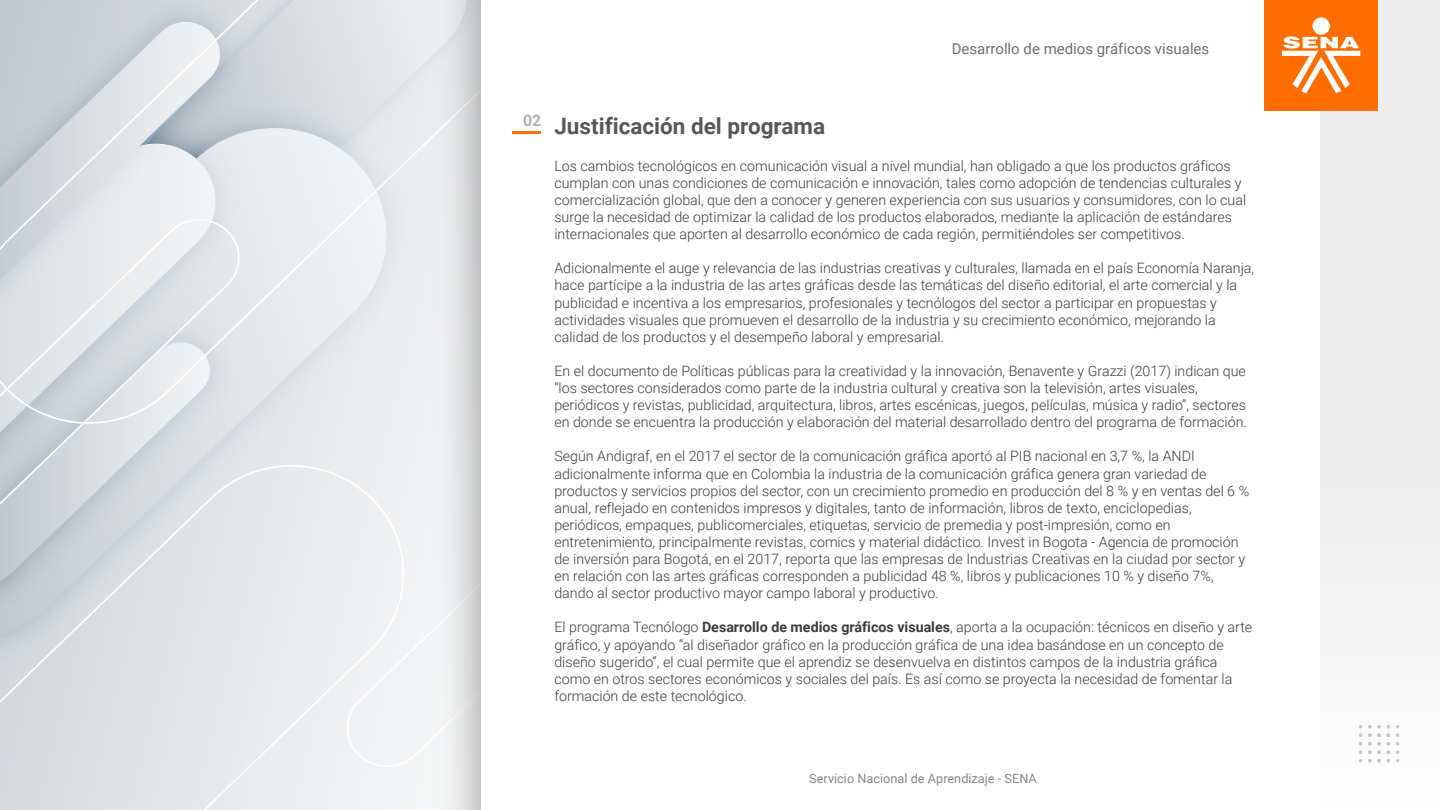
<style>
.page{position:relative;width:1440px;height:810px;background:#fff}
.page>*{position:absolute;margin:0;border:0;box-sizing:border-box;transform-origin:0 0}
.t1{font:700 22.5px "Roboto";color:#575756}
.t2{font:15px "Roboto";color:#706f6f}
.t3{font:300 14.25px/17.1px "Roboto";color:#3c3c3b}
.t4{font:12.75px "Roboto";color:#878787}
.s1{font-weight:700}
</style>
<div class="page">
<div style="left:1321px;top:0;width:119px;height:810px;background:linear-gradient(to right,#f1f1f1,#f0f0f0)"></div>
<div style="left:1265px;top:0;width:113px;height:111px;background:#ff6c00"></div>
<div style="left:1313px;top:17px;width:17px;height:18px;background:#fff;border-radius:50%"></div>
<svg style="left:1282px;top:37px;width:78px;height:57px"></svg>
<svg style="left:1359px;top:751px;width:3px;height:11px"></svg>
<svg style="left:1368px;top:751px;width:13px;height:11px"></svg>
<svg style="left:1387px;top:751px;width:3px;height:11px"></svg>
<svg style="left:1396px;top:751px;width:3px;height:11px"></svg>
<svg style="left:1359px;top:734px;width:3px;height:11px"></svg>
<svg style="left:1368px;top:734px;width:13px;height:11px"></svg>
<svg style="left:1368px;top:725px;width:13px;height:3px"></svg>
<svg style="left:1387px;top:734px;width:3px;height:11px"></svg>
<svg style="left:1396px;top:734px;width:3px;height:11px"></svg>
<svg style="left:0;top:0;width:432px;height:433px;background:#dee2e5"></svg>
<svg style="left:2px;top:456px;width:411px;height:352px;background:#e1e4e6"></svg>
<svg style="left:2px;top:215px;width:238px;height:332px;background:#dbdfe2"></svg>
<div style="left:343px;top:435px;width:89px;height:332px;background:#f0f1f3"></div>
<svg style="left:432px;top:0;width:49px;height:810px"></svg>
<hr style="left:513px;top:132px;width:28px;height:2px;background:#ff6c00">
<div style="left:480px;top:134px;width:785px;height:23px;background:#fff"></div>
<div style="left:480px;top:407px;width:785px;height:23px;background:#fff"></div>
<div style="left:480px;top:430px;width:785px;height:22px;background:#fff"></div>
<h1 class="t1" style="left:523px;top:110px;width:303px"><sup>02</sup> Justificación del programa</h1>
<p class="t2" style="left:952px;top:38px;width:259px">Desarrollo de medios gráficos visuales</p>
<p class="t3" style="left:554px;top:157px;width:693px">Los cambios tecnológicos en comunicación visual a nivel mundial, han obligado a que los productos gráficos cumplan con unas condiciones de comunicación e innovación, tales como adopción de tendencias culturales y comercialización global, que den a conocer y generen experiencia con sus usuarios y consumidores, con lo cual surge la necesidad de optimizar la calidad de los productos elaborados, mediante la aplicación de estándares internacionales que aporten al desarrollo económico de cada región, permitiéndoles ser competitivos.</p>
<p class="t3" style="left:554px;top:259px;width:701px">Adicionalmente el auge y relevancia de las industrias creativas y culturales, llamada en el país Economía Naranja, hace partícipe a la industria de las artes gráficas desde las temáticas del diseño editorial, el arte comercial y la publicidad e incentiva a los empresarios, profesionales y tecnólogos del sector a participar en propuestas y actividades visuales que promueven el desarrollo de la industria y su crecimiento económico, mejorando la calidad de los productos y el desempeño laboral y empresarial.</p>
<p class="t3" style="left:554px;top:362px;width:694px">En el documento de Políticas públicas para la creatividad y la innovación, Benavente y Grazzi (2017) indican que “los sectores considerados como parte de la industria cultural y creativa son la televisión, artes visuales, periódicos y revistas, publicidad, arquitectura, libros, artes escénicas, juegos, películas, música y radio”, sectores en donde se encuentra la producción y elaboración del material desarrollado dentro del programa de formación.</p>
<p class="t3" style="left:554px;top:447px;width:696px">Según Andigraf, en el 2017 el sector de la comunicación gráfica aportó al PIB nacional en 3,7 %, la ANDI adicionalmente informa que en Colombia la industria de la comunicación gráfica genera gran variedad de productos y servicios propios del sector, con un crecimiento promedio en producción del 8 % y en ventas del 6 % anual, reflejado en contenidos impresos y digitales, tanto de información, libros de texto, enciclopedias, periódicos, empaques, publicomerciales, etiquetas, servicio de premedia y post-impresión, como en entretenimiento, principalmente revistas, comics y material didáctico. Invest in Bogota - Agencia de promoción de inversión para Bogotá, en el 2017, reporta que las empresas de Industrias Creativas en la ciudad por sector y en relación con las artes gráficas corresponden a publicidad 48 %, libros y publicaciones 10 % y diseño 7%, dando al sector productivo mayor campo laboral y productivo.</p>
<p class="t3" style="left:554px;top:618px;width:699px">El programa Tecnólogo <span class="s1">Desarrollo de medios gráficos visuales</span>, aporta a la ocupación: técnicos en diseño y arte gráfico, y apoyando “al diseñador gráfico en la producción gráfica de una idea basándose en un concepto de diseño sugerido”, el cual permite que el aprendiz se desenvuelva en distintos campos de la industria gráfica como en otros sectores económicos y sociales del país. Es así como se proyecta la necesidad de fomentar la formación de este tecnológico.</p>
<p class="t4" style="left:809px;top:770px;width:229px">Servicio Nacional de Aprendizaje - SENA</p>
</div>
